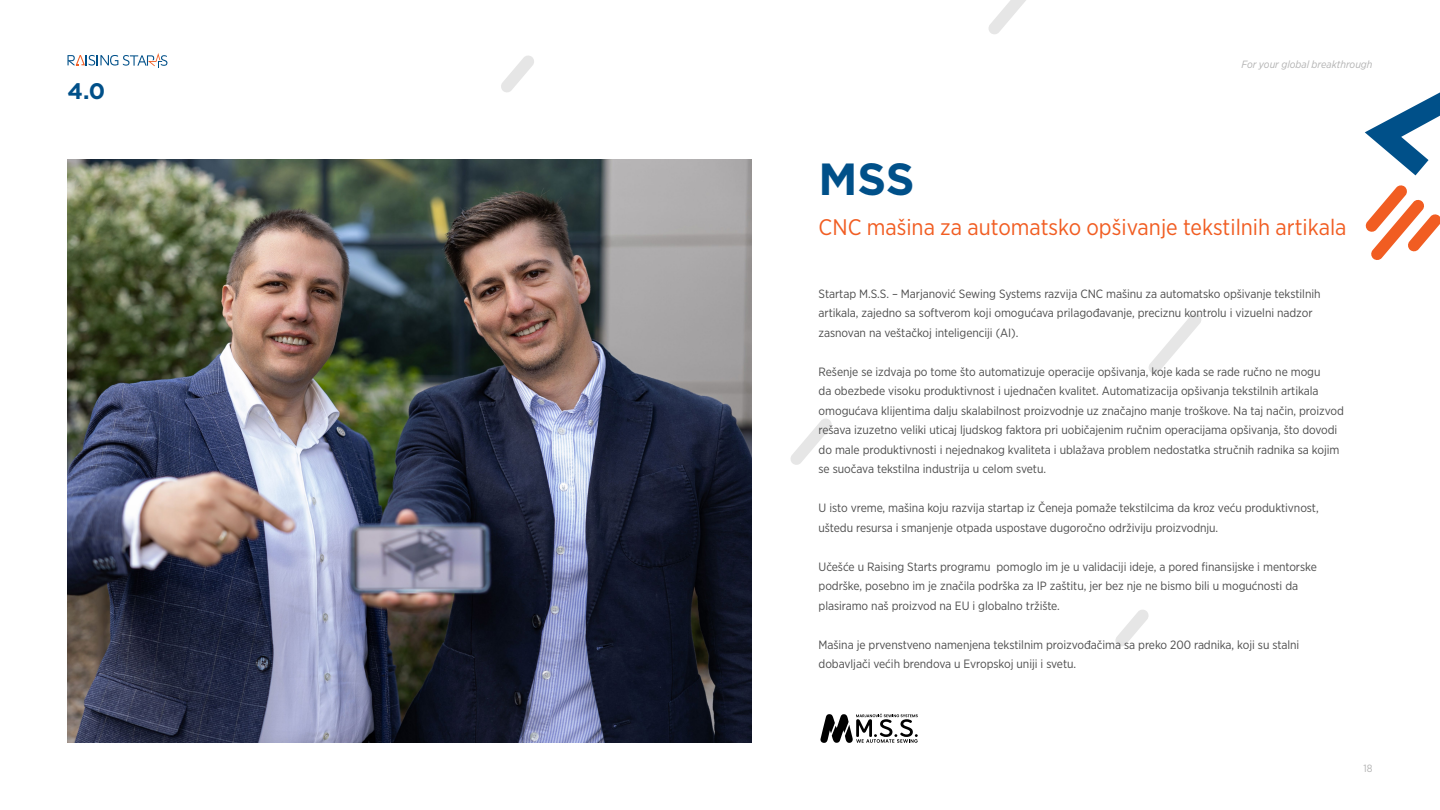
<style>
.page{position:relative;width:1440px;height:810px;background:#fff}
.page>*{position:absolute;margin:0;border:0;box-sizing:border-box;transform-origin:0 0}
.t1{font:700 45px "Gotham";color:#005089}
.t2{font:22.5px "Gotham Narrow";color:#f15d22}
.t3{font:700 22.5px "Gotham";color:#005089}
.t4{font:12px/19.5px "Gotham Narrow";letter-spacing:-.005em;color:#4d4d4d}
.t5{font:italic 10.5px "Gotham Narrow";color:#b3b3b3}
.t6{font:10.5px "Gotham Narrow";color:#b3b3b3}
</style>
<div class="page">
<svg style="left:790px;top:418px;width:42px;height:47px"></svg>
<img style="left:68px;top:159px;width:684px;height:583px">
<svg style="left:1365px;top:92px;width:75px;height:83px"></svg>
<svg style="left:1365px;top:185px;width:75px;height:75px"></svg>
<svg style="left:988px;top:0;width:38px;height:34px"></svg>
<svg style="left:1115px;top:610px;width:34px;height:37px"></svg>
<svg style="left:501px;top:55px;width:33px;height:38px"></svg>
<svg style="left:1149px;top:313px;width:52px;height:61px"></svg>
<svg style="left:820px;top:713px;width:98px;height:30px"></svg>
<svg style="left:68px;top:53px;width:99px;height:15px"></svg>
<h2 class="t3" style="left:68px;top:76px;width:39px">4.0</h2>
<h1 class="t1" style="left:819px;top:149px;width:98px">MSS</h1>
<p class="t5" style="left:1241px;top:57px;width:133px">For your global breakthrough</p>
<h2 class="t2" style="left:819px;top:214px;width:529px">CNC mašina za automatsko opšivanje tekstilnih artikala</h2>
<p class="t4" style="left:819px;top:283px;width:504px">Startap M.S.S. – Marjanović Sewing Systems razvija CNC mašinu za automatsko opšivanje tekstilnih artikala, zajedno sa softverom koji omogućava prilagođavanje, preciznu kontrolu i vizuelni nadzor zasnovan na veštačkoj inteligenciji (AI).</p>
<p class="t4" style="left:819px;top:361px;width:527px">Rešenje se izdvaja po tome što automatizuje operacije opšivanja, koje kada se rade ručno ne mogu<br>da obezbede visoku produktivnost i ujednačen kvalitet. Automatizacija opšivanja tekstilnih artikala omogućava klijentima dalju skalabilnost proizvodnje uz značajno manje troškove. Na taj način, proizvod rešava izuzetno veliki uticaj ljudskog faktora pri uobičajenim ručnim operacijama opšivanja, što dovodi do male produktivnosti i nejednakog kvaliteta i ublažava problem nedostatka stručnih radnika sa kojim se suočava tekstilna industrija u celom svetu.</p>
<p class="t4" style="left:819px;top:498px;width:502px">U isto vreme, mašina koju razvija startap iz Čeneja pomaže tekstilcima da kroz veću produktivnost, uštedu resursa i smanjenje otpada uspostave dugoročno održiviju proizvodnju.</p>
<p class="t4" style="left:819px;top:556px;width:500px">Učešće u Raising Starts programu pomoglo im je u validaciji ideje, a pored finansijske i mentorske podrške, posebno im je značila podrška za IP zaštitu, jer bez nje ne bismo bili u mogućnosti da plasiramo naš proizvod na EU i globalno tržište.</p>
<p class="t4" style="left:819px;top:634px;width:482px">Mašina je prvenstveno namenjena tekstilnim proizvođačima sa preko 200 radnika, koji su stalni dobavljači većih brendova u Evropskoj uniji i svetu.</p>
<p class="t6" style="left:1363px;top:762px;width:11px">18</p>
</div>
